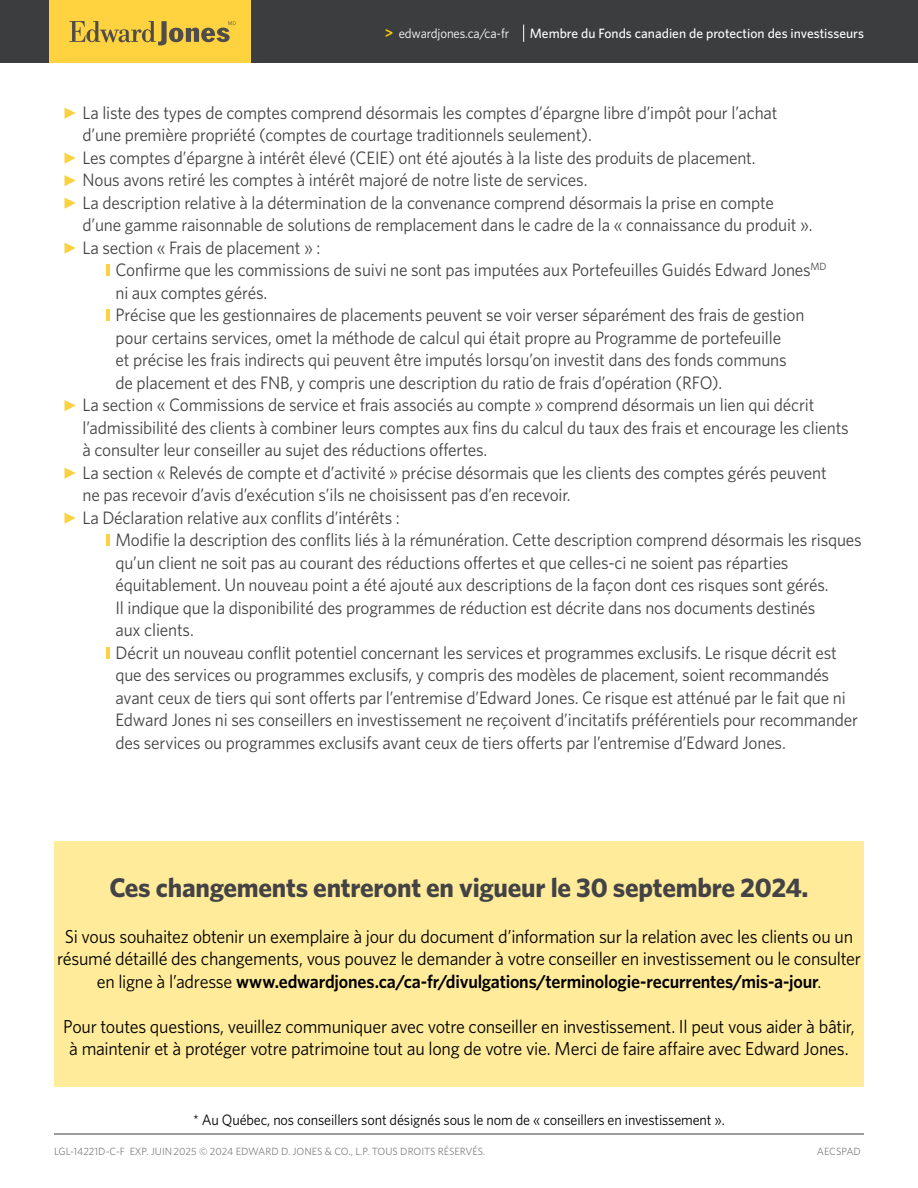
<style>
.page{position:relative;width:918px;height:1188px;background:#fff}
.page>*{position:absolute;margin:0;border:0;box-sizing:border-box;transform-origin:0 0}
.t1{font:700 27px "Whitney";letter-spacing:-.01em;color:#434345}
.t2{font:18.75px/22.5px "Whitney";letter-spacing:-.015em;color:#000;text-align:center;scale:.96 1}
.t3{font:18px/22.5px "Whitney";letter-spacing:-.01em;color:#434345;scale:.96 1}
.t4{font:15px "Whitney";letter-spacing:-.01em;color:#000;scale:.95 1}
.t5{font:500 13.5px "Whitney";color:#fff}
.t6{font:13.5px "Whitney";letter-spacing:-.01em;color:#fff;scale:.95 1}
.t7{font:10.5px "Whitney";color:#808285}
.s1{font-weight:600;font-size:15px;color:#ffd200}
.s2{font-weight:600}
</style>
<div class="page">
<div style="left:0;top:0;width:918px;height:63px;background:#3b3d3f"></div>
<div style="left:49px;top:0;width:201px;height:63px;background:#ffd23f"></div>
<svg style="left:69px;top:21px;width:167px;height:24px"></svg>
<svg style="left:523px;top:25px;width:1px;height:17px"></svg>
<svg style="left:64px;top:108px;width:12px;height:11px"></svg>
<svg style="left:64px;top:153px;width:12px;height:11px"></svg>
<svg style="left:64px;top:175px;width:12px;height:11px"></svg>
<svg style="left:64px;top:198px;width:12px;height:11px"></svg>
<svg style="left:64px;top:243px;width:12px;height:11px"></svg>
<hr style="left:106px;top:264px;width:4px;height:12px;background:#fad141">
<hr style="left:106px;top:309px;width:4px;height:12px;background:#fad141">
<svg style="left:64px;top:400px;width:12px;height:11px"></svg>
<svg style="left:64px;top:468px;width:12px;height:11px"></svg>
<svg style="left:64px;top:513px;width:12px;height:11px"></svg>
<hr style="left:106px;top:534px;width:4px;height:12px;background:#fad141">
<hr style="left:106px;top:647px;width:4px;height:12px;background:#fad141">
<div style="left:54px;top:842px;width:810px;height:245px;background:#ffeb9a"></div>
<hr style="left:54px;top:1134px;width:810px;height:1px;background:#3b3d3f">
<p class="t6" style="left:385px;top:25px;width:132px"><span class="s1">&gt;</span> edwardjones.ca/ca-fr</p>
<p class="t5" style="left:530px;top:25px;width:336px">Membre du Fonds canadien de protection des investisseurs</p>
<p class="t3" style="left:82px;top:101px;width:762px">La liste des types de comptes comprend désormais les comptes d’épargne libre d’impôt pour l’achat d’une première propriété (comptes de courtage traditionnels seulement).<br>Les comptes d’épargne à intérêt élevé (CEIE) ont été ajoutés à la liste des produits de placement.<br>Nous avons retiré les comptes à intérêt majoré de notre liste de services.<br>La description relative à la détermination de la convenance comprend désormais la prise en compte d’une gamme raisonnable de solutions de remplacement dans le cadre de la « connaissance du produit ».<br>La section « Frais de placement » :</p>
<p class="t3" style="left:115px;top:258px;width:742px">Confirme que les commissions de suivi ne sont pas imputées aux Portefeuilles Guidés Edward Jones<sup>MD</sup></p>
<p class="t3" style="left:115px;top:281px;width:160px">ni aux comptes gérés.</p>
<p class="t3" style="left:115px;top:303px;width:719px">Précise que les gestionnaires de placements peuvent se voir verser séparément des frais de gestion</p>
<p class="t3" style="left:115px;top:326px;width:695px">pour certains services, omet la méthode de calcul qui était propre au Programme de portefeuille</p>
<p class="t3" style="left:115px;top:348px;width:701px">et précise les frais indirects qui peuvent être imputés lorsqu’on investit dans des fonds communs</p>
<p class="t3" style="left:115px;top:371px;width:634px">de placement et des FNB, y compris une description du ratio de frais d’opération (RFO).</p>
<p class="t3" style="left:82px;top:393px;width:764px">La section « Commissions de service et frais associés au compte » comprend désormais un lien qui décrit</p>
<p class="t3" style="left:82px;top:416px;width:800px">l’admissibilité des clients à combiner leurs comptes aux fins du calcul du taux des frais et encourage les clients</p>
<p class="t3" style="left:82px;top:438px;width:423px">à consulter leur conseiller au sujet des réductions offertes.</p>
<p class="t3" style="left:82px;top:461px;width:777px">La section « Relevés de compte et d’activité » précise désormais que les clients des comptes gérés peuvent</p>
<p class="t3" style="left:82px;top:483px;width:510px">ne pas recevoir d’avis d’exécution s’ils ne choisissent pas d’en recevoir.</p>
<p class="t3" style="left:82px;top:506px;width:332px">La Déclaration relative aux conflits d’intérêts :</p>
<p class="t3" style="left:115px;top:528px;width:779px">Modifie la description des conflits liés à la rémunération. Cette description comprend désormais les risques</p>
<p class="t3" style="left:115px;top:551px;width:703px">qu’un client ne soit pas au courant des réductions offertes et que celles-ci ne soient pas réparties</p>
<p class="t3" style="left:115px;top:573px;width:745px">équitablement. Un nouveau point a été ajouté aux descriptions de la façon dont ces risques sont gérés.</p>
<p class="t3" style="left:115px;top:596px;width:731px">Il indique que la disponibilité des programmes de réduction est décrite dans nos documents destinés</p>
<p class="t3" style="left:115px;top:618px;width:83px">aux clients.</p>
<p class="t3" style="left:115px;top:641px;width:753px">Décrit un nouveau conflit potentiel concernant les services et programmes exclusifs. Le risque décrit est</p>
<p class="t3" style="left:115px;top:663px;width:745px">que des services ou programmes exclusifs, y compris des modèles de placement, soient recommandés</p>
<p class="t3" style="left:115px;top:686px;width:762px">avant ceux de tiers qui sont offerts par l’entremise d’Edward Jones. Ce risque est atténué par le fait que ni</p>
<p class="t3" style="left:115px;top:708px;width:775px">Edward Jones ni ses conseillers en investissement ne reçoivent d’incitatifs préférentiels pour recommander</p>
<p class="t3" style="left:115px;top:731px;width:700px">des services ou programmes exclusifs avant ceux de tiers offerts par l’entremise d’Edward Jones.</p>
<h1 class="t1" style="left:109px;top:871px;width:701px">Ces changements entreront en vigueur le 30 septembre 2024.</h1>
<p class="t2" style="left:57px;top:925px;width:839px">Si vous souhaitez obtenir un exemplaire à jour du document d’information sur la relation avec les clients ou un résumé détaillé des changements, vous pouvez le demander à votre conseiller en investissement ou le consulter en ligne à l’adresse <span class="s2">www.edwardjones.ca/ca-fr/divulgations/terminologie-recurrentes/mis-a-jour</span>.</p>
<p class="t2" style="left:63px;top:1015px;width:826px">Pour toutes questions, veuillez communiquer avec votre conseiller en investissement. Il peut vous aider à bâtir, à maintenir et à protéger votre patrimoine tout au long de votre vie. Merci de faire affaire avec Edward Jones.</p>
<p class="t4" style="left:193px;top:1111px;width:561px">* Au Québec, nos conseillers sont désignés sous le nom de « conseillers en investissement ».</p>
<p class="t7" style="left:54px;top:1145px;width:433px">LGL-14221D-C-F EXP. JUIN 2025 © 2024 EDWARD D. JONES &amp; CO., L.P. TOUS DROITS RÉSERVÉS.</p>
<p class="t7" style="left:817px;top:1145px;width:46px">AECSPAD</p>
</div>
